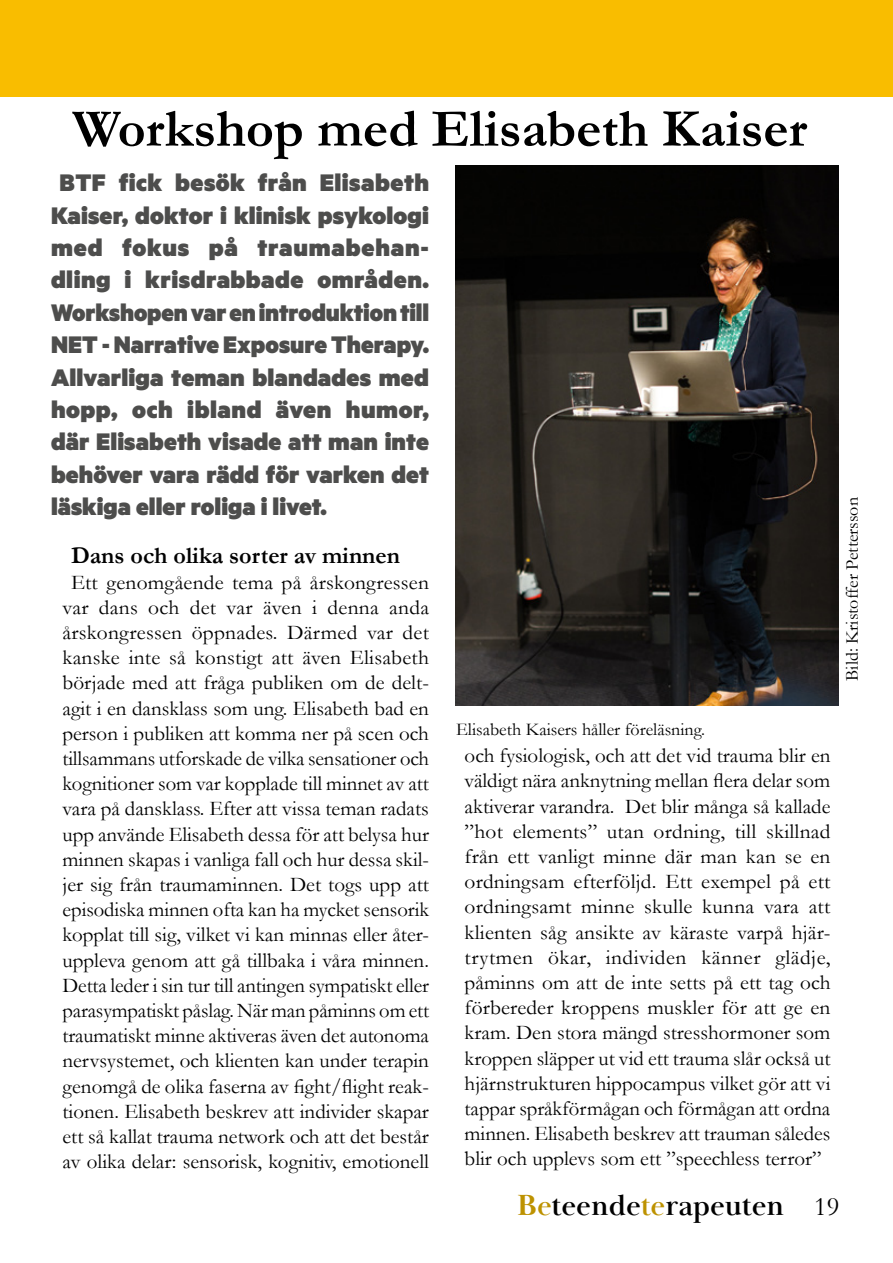
<style>
.page{position:relative;width:893px;height:1263px;background:#fff}
.page>*{position:absolute;margin:0;border:0;box-sizing:border-box;transform-origin:0 0}
.t1{font:700 54px "Garamond";color:#000}
.t2{font:700 30px "Baskerville Display PT";color:#000}
.t3{font:900 27px/32.4px "Metric";color:#4d4d4c;text-align:justify}
.t4{font:700 24px "Garamond";color:#000}
.t5{font:21px/25.2px "Garamond";color:#000;text-align:center}
.t6{font:18px "Garamond";color:#000}
.s1{color:#bd9200}
.s2{font-family:"Garamond";font-weight:400;font-size:27px}
</style>
<div class="page">
<div style="left:0;top:0;width:893px;height:97px;background:#f9bd00"></div>
<img style="left:455px;top:166px;width:383px;height:540px">
<h1 class="t1" style="left:72px;top:92px;width:736px">Workshop med Elisabeth Kaiser</h1>
<p class="t3" style="left:51px;top:166px;width:380px;text-indent:9px">BTF fick besök från Elisabeth Kaiser, doktor i klinisk psykologi med fokus på traumabehan&shy;dling i krisdrabbade områden.<br>Workshopen var en introduktion till NET - Narrative Exposure Therapy.<br>Allvarliga teman blandades med hopp, och ibland även humor, där Elisabeth visade att man inte behöver vara rädd för varken det läskiga eller roliga i livet.</p>
<p class="t4" style="left:71px;top:539px;width:331px">Dans och olika sorter av minnen</p>
<p class="t5" style="left:63px;top:569px;width:368px">Ett genomgående tema på årskongressen var dans och det var även i denna anda årskongressen öppnades. Därmed var det kanske inte så konstigt att även Elisabeth började med att fråga publiken om de delt&shy;agit i en dansklass som ung. Elisabeth bad en person i publiken att komma ner på scen och tillsammans utforskade de vilka sensationer och kognitioner som var kopplade till minnet av att vara på dansklass. Efter att vissa teman radats upp använde Elisabeth dessa för att belysa hur minnen skapas i vanliga fall och hur dessa skil&shy;jer sig från traumaminnen. Det togs upp att episodiska minnen ofta kan ha mycket sensorik kopplat till sig, vilket vi kan minnas eller åter&shy;uppleva genom att gå tillbaka i våra minnen.<br>Detta leder i sin tur till antingen sympatiskt eller parasympatiskt påslag. När man påminns om ett traumatiskt minne aktiveras även det autonoma nervsystemet, och klienten kan under terapin genomgå de olika faserna av fight/flight reak&shy;tionen. Elisabeth beskrev att individer skapar ett så kallat trauma network och att det består av olika delar: sensorisk, kognitiv, emotionell</p>
<p class="t6" style="left:456px;top:717px;width:250px">Elisabeth Kaisers håller föreläsning.</p>
<p class="t5" style="left:465px;top:742px;width:367px;text-align:justify">och fysiologisk, och att det vid trauma blir en väldigt nära anknytning mellan flera delar som aktiverar varandra. Det blir många så kallade ”hot elements” utan ordning, till skillnad från ett vanligt minne där man kan se en ordningsam efterföljd. Ett exempel på ett ordningsamt minne skulle kunna vara att klienten såg ansikte av käraste varpå hjär&shy;trytmen ökar, individen känner glädje, påminns om att de inte setts på ett tag och förbereder kroppens muskler för att ge en kram. Den stora mängd stresshormoner som kroppen släpper ut vid ett trauma slår också ut hjärnstrukturen hippocampus vilket gör att vi tappar språkförmågan och förmågan att ordna minnen. Elisabeth beskrev att trauman således blir och upplevs som ett ”speechless terror”</p>
<p class="t6" style="left:840px;top:681px;width:185px;rotate:-90deg">Bild: Kristoffer Pettersson</p>
<h2 class="t2" style="left:517px;top:1187px;width:324px"><span class="s1">Be</span>teende<span class="s1">te</span>rapeuten <span class="s2">19</span></h2>
</div>
